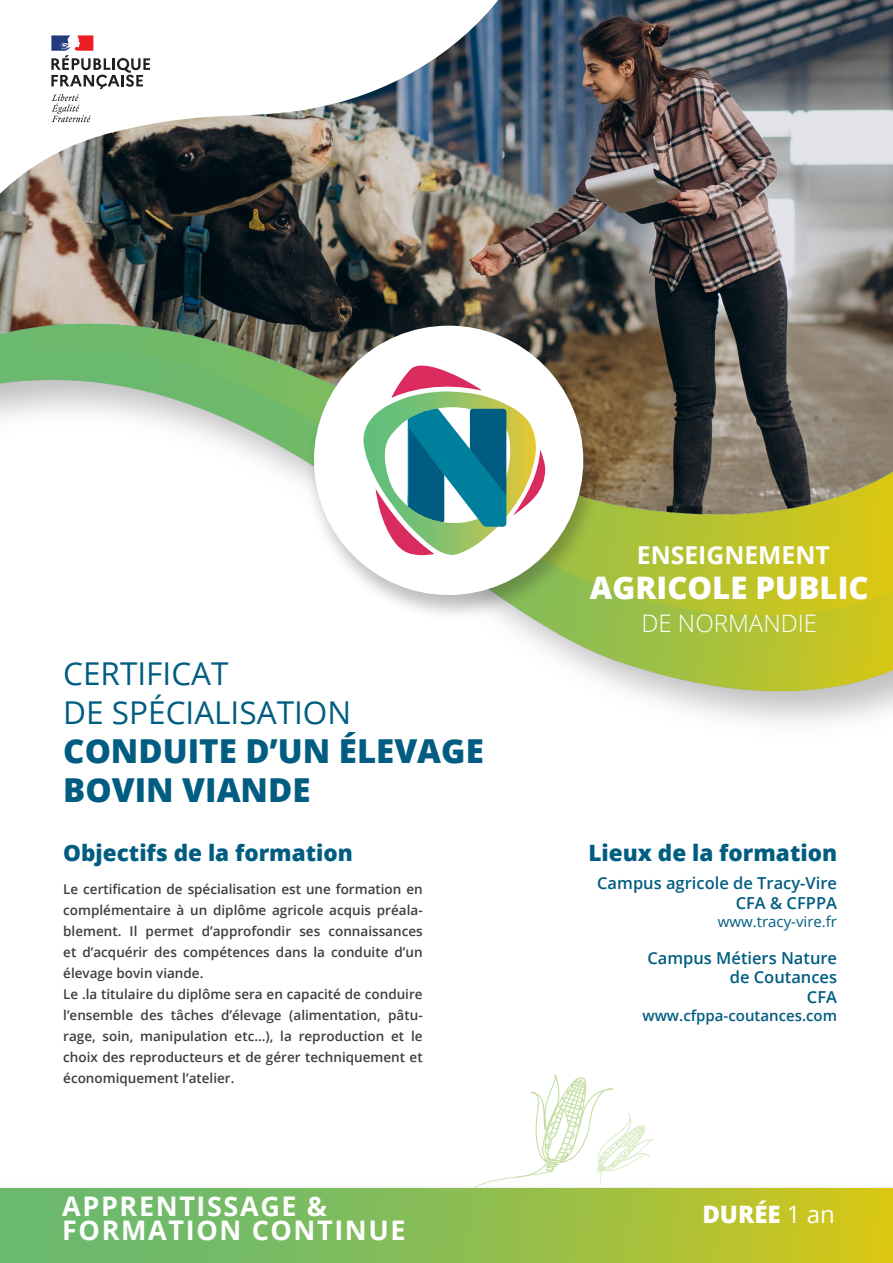
<style>
.page{position:relative;width:893px;height:1263px;background:#fff}
.page>*{position:absolute;margin:0;border:0;box-sizing:border-box;transform-origin:0 0}
.t1{font:800 33px/39px "Open Sans";color:#005d81}
.t2{font:31.5px/39px "Open Sans";color:#005d81}
.t3{font:800 31.05px "Open Sans";color:#fff}
.t4{font:700 27px "Open Sans";letter-spacing:.06em;color:#fff}
.t5{font:700 24.75px "Open Sans";color:#fff}
.t6{font:300 24.15px "Open Sans";color:#fff}
.t7{font:800 24px "Open Sans";color:#fff}
.t8{font:800 22.5px "Open Sans";color:#005d81}
.t9{font:600 16.5px/19.8px "Open Sans";color:#005d81;text-align:right}
.t10{font:600 15px "Open Sans";color:#005d81}
.t11{font:15px "Open Sans";color:#005d81}
.t12{font:600 13.5px/21px "Open Sans";color:#3e3e3f;text-align:justify}
.s1{font-weight:400}
</style>
<div class="page">
<img style="left:0;top:0;width:893px;height:290px">
<img style="left:0;top:290px;width:893px;height:973px">
<div style="left:304px;top:323px;width:298px;height:298px;background:#231f20;opacity:.29"></div>
<div style="left:314px;top:326px;width:269px;height:269px;background:#fff;border-radius:50%"></div>
<svg style="left:363px;top:365px;width:182px;height:191px"></svg>
<svg style="left:474px;top:1074px;width:180px;height:116px"></svg>
<img style="left:0;top:0;width:545px;height:269px">
<svg style="left:51px;top:35px;width:99px;height:87px"></svg>
<p class="t5" style="left:637px;top:537px;width:194px">ENSEIGNEMENT</p>
<p class="t3" style="left:590px;top:564px;width:280px">AGRICOLE PUBLIC</p>
<p class="t2" style="left:63px;top:653px;width:289px">CERTIFICAT<br>DE SPÉCIALISATION</p>
<p class="t1" style="left:63px;top:729px;width:422px">CONDUITE D’UN ÉLEVAGE<br>BOVIN VIANDE</p>
<p class="t6" style="left:641px;top:606px;width:177px">DE NORMANDIE</p>
<p class="t8" style="left:63px;top:835px;width:291px">Objectifs de la formation</p>
<p class="t8" style="left:588px;top:835px;width:250px">Lieux de la formation</p>
<p class="t9" style="left:597px;top:873px;width:241px">Campus agricole de Tracy-Vire<br>CFA &amp; CFPPA</p>
<p class="t11" style="left:718px;top:911px;width:121px">www.tracy-vire.fr</p>
<p class="t9" style="left:647px;top:947px;width:191px">Campus Métiers Nature de Coutances<br>CFA</p>
<p class="t10" style="left:642px;top:1005px;width:196px">www.cfppa-coutances.com</p>
<p class="t12" style="left:63px;top:878px;width:361px">Le certification de spécialisation est une formation en complémentaire à un diplôme agricole acquis préala&shy;blement. Il permet d’approfondir ses connaissances et d’acquérir des compétences dans la conduite d’un élevage bovin viande.</p>
<p class="t12" style="left:63px;top:983px;width:361px">Le .la titulaire du diplôme sera en capacité de conduire l’ensemble des tâches d’élevage (alimentation, pâtu&shy;rage, soin, manipulation etc...), la reproduction et le choix des reproducteurs et de gérer techniquement et économiquement l’atelier.</p>
<p class="t4" style="left:62px;top:1187px;width:267px">APPRENTISSAGE &amp;</p>
<p class="t7" style="left:702px;top:1196px;width:134px">DURÉE <span class="s1">1 an</span></p>
<p class="t4" style="left:62px;top:1211px;width:345px">FORMATION CONTINUE</p>
</div>
